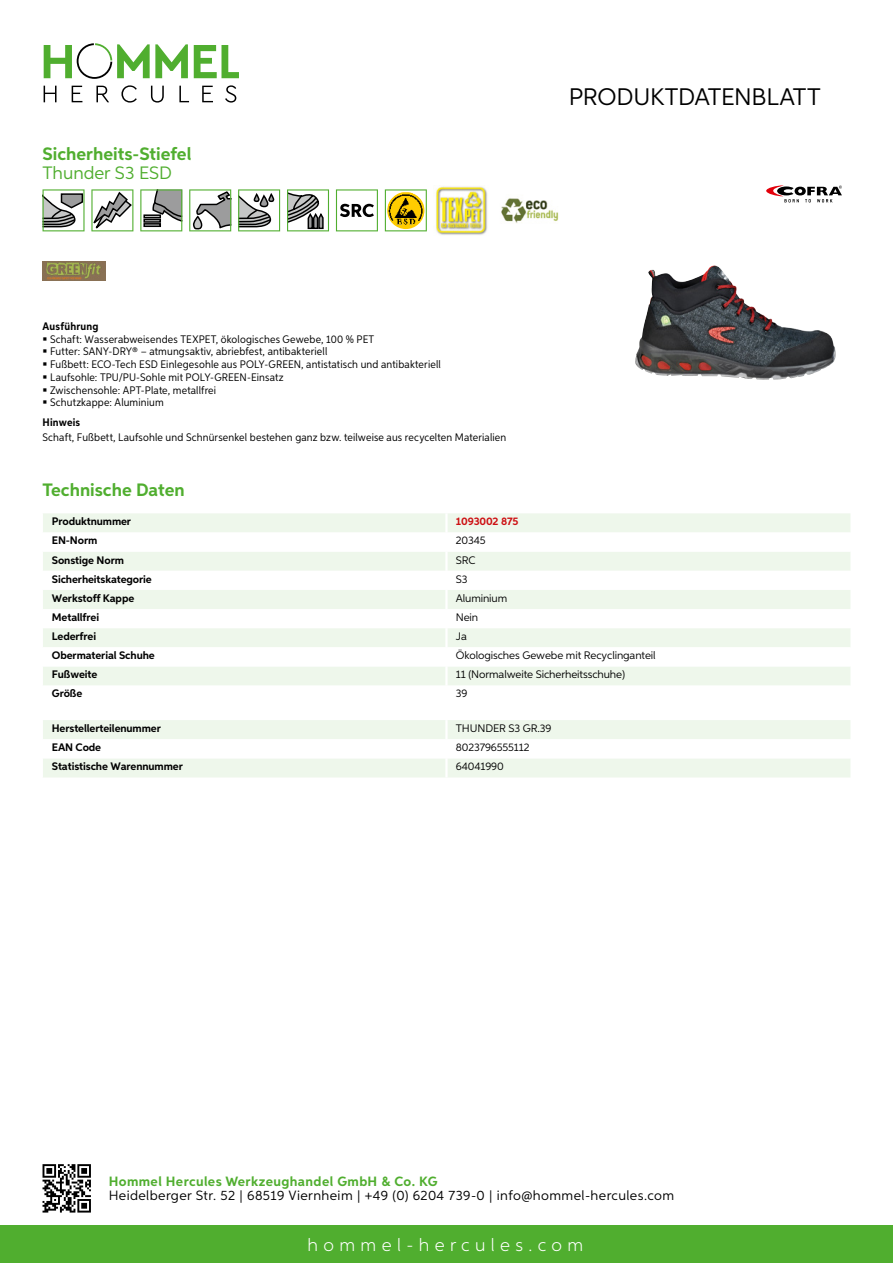
<style>
.page{position:relative;width:893px;height:1263px;background:#fff}
.page>*{position:absolute;margin:0;border:0;box-sizing:border-box;transform-origin:0 0}
.t1{font:24px "Aspira";letter-spacing:-.01em;color:#000}
.t2{font:700 18px "Aspira";color:#50ae2f}
.t3{font:300 18px "Aspira";letter-spacing:.3em;color:#fff}
.t4{font:18px "Aspira";color:#50ae2f}
.t5{font:13.5px "Aspira";letter-spacing:.03em;color:#000}
.t6{font:700 13.5px "Aspira";letter-spacing:.03em;color:#50ae2f}
.t7{font:10.95px/12.8px "Aspira Nar";letter-spacing:.015em;color:#000}
.t8{font:700 10.95px "Aspira";letter-spacing:-.01em;color:#000}
.t9{font:10.95px "Aspira";letter-spacing:-.01em;color:#000}
.t10{font:700 10.95px "Aspira Nar";letter-spacing:.02em;color:#000}
.t11{font:700 10.95px "Aspira";letter-spacing:-.01em;color:#cd1013}
</style>
<div class="page">
<div style="left:0;top:1226px;width:893px;height:37px;background:#50ae2f"></div>
<svg style="left:43px;top:1164px;width:48px;height:48px"></svg>
<svg style="left:194px;top:45px;width:45px;height:33px"></svg>
<svg style="left:44px;top:43px;width:144px;height:36px"></svg>
<svg style="left:44px;top:86px;width:13px;height:16px"></svg>
<svg style="left:72px;top:86px;width:10px;height:16px"></svg>
<svg style="left:96px;top:86px;width:13px;height:16px"></svg>
<svg style="left:121px;top:85px;width:16px;height:18px"></svg>
<svg style="left:151px;top:86px;width:13px;height:17px"></svg>
<svg style="left:179px;top:86px;width:10px;height:16px"></svg>
<svg style="left:202px;top:86px;width:11px;height:16px"></svg>
<svg style="left:225px;top:85px;width:11px;height:18px"></svg>
<div style="left:43px;top:513px;width:807px;height:19px;background:#eef7eb"></div>
<svg style="left:43px;top:552px;width:807px;height:133px;fill:#eef7eb"></svg>
<hr style="left:445px;top:513px;width:3px;height:19px;background:#fff">
<hr style="left:445px;top:552px;width:3px;height:19px;background:#fff">
<hr style="left:445px;top:571px;width:3px;height:19px;background:#fff">
<hr style="left:445px;top:590px;width:3px;height:19px;background:#fff">
<hr style="left:445px;top:609px;width:3px;height:19px;background:#fff">
<hr style="left:445px;top:628px;width:3px;height:19px;background:#fff">
<hr style="left:445px;top:647px;width:3px;height:19px;background:#fff">
<hr style="left:445px;top:666px;width:3px;height:20px;background:#fff">
<svg style="left:43px;top:720px;width:807px;height:57px"></svg>
<hr style="left:445px;top:758px;width:3px;height:19px;background:#fff">
<svg style="left:43px;top:189px;width:90px;height:42px"></svg>
<svg style="left:140px;top:189px;width:42px;height:42px"></svg>
<svg style="left:189px;top:189px;width:42px;height:42px"></svg>
<svg style="left:238px;top:189px;width:42px;height:42px"></svg>
<svg style="left:287px;top:189px;width:42px;height:42px"></svg>
<svg style="left:336px;top:189px;width:42px;height:42px"></svg>
<svg style="left:385px;top:189px;width:42px;height:42px"></svg>
<img style="left:436px;top:185px;width:51px;height:50px">
<img style="left:501px;top:198px;width:58px;height:25px">
<img style="left:43px;top:261px;width:63px;height:19px">
<img style="left:635px;top:268px;width:201px;height:112px">
<svg style="left:766px;top:185px;width:76px;height:17px"></svg>
<h2 class="t2" style="left:43px;top:142px;width:150px">Sicherheits-Stiefel</h2>
<h2 class="t4" style="left:43px;top:162px;width:128px">Thunder S3 ESD</h2>
<p class="t10" style="left:43px;top:319px;width:58px">Ausführung</p>
<p class="t7" style="left:50px;top:332px;width:392px">Schaft: Wasserabweisendes TEXPET, ökologisches Gewebe, 100 % PET<br>Futter: SANY-DRY® – atmungsaktiv, abriebfest, antibakteriell<br>Fußbett: ECO-Tech ESD Einlegesohle aus POLY-GREEN, antistatisch und antibakteriell Laufsohle: TPU/PU-Sohle mit POLY-GREEN-Einsatz<br>Zwischensohle: APT-Plate, metallfrei<br>Schutzkappe: Aluminium</p>
<p class="t10" style="left:43px;top:415px;width:39px">Hinweis</p>
<p class="t7" style="left:43px;top:430px;width:465px">Schaft, Fußbett, Laufsohle und Schnürsenkel bestehen ganz bzw. teilweise aus recycelten Materialien</p>
<h1 class="t1" style="left:569px;top:82px;width:253px">Produktdatenblatt</h1>
<h2 class="t2" style="left:43px;top:479px;width:144px">Technische Daten</h2>
<p class="t8" style="left:52px;top:515px;width:81px">Produktnummer</p>
<p class="t11" style="left:456px;top:515px;width:64px">1093002 875</p>
<p class="t8" style="left:52px;top:534px;width:47px">EN-Norm</p>
<p class="t9" style="left:456px;top:534px;width:31px">20345</p>
<p class="t8" style="left:52px;top:553px;width:74px">Sonstige Norm</p>
<p class="t9" style="left:456px;top:553px;width:21px">SRC</p>
<p class="t8" style="left:52px;top:572px;width:101px">Sicherheitskategorie</p>
<p class="t9" style="left:456px;top:572px;width:13px">S3</p>
<p class="t8" style="left:52px;top:591px;width:84px">Werkstoff Kappe</p>
<p class="t9" style="left:456px;top:591px;width:53px">Aluminium</p>
<p class="t8" style="left:52px;top:610px;width:49px">Metallfrei</p>
<p class="t9" style="left:456px;top:610px;width:24px">Nein</p>
<p class="t8" style="left:52px;top:630px;width:46px">Lederfrei</p>
<p class="t9" style="left:456px;top:630px;width:13px">Ja</p>
<p class="t8" style="left:52px;top:649px;width:104px">Obermaterial Schuhe</p>
<p class="t9" style="left:456px;top:649px;width:201px">Ökologisches Gewebe mit Recyclinganteil</p>
<p class="t8" style="left:52px;top:668px;width:47px">Fußweite</p>
<p class="t9" style="left:456px;top:668px;width:171px">11 (N ormalweite Sicherheitsschuhe)</p>
<p class="t8" style="left:52px;top:687px;width:32px">Größe</p>
<p class="t9" style="left:456px;top:687px;width:13px">39</p>
<p class="t8" style="left:52px;top:721px;width:111px">Herstellerteilenummer</p>
<p class="t9" style="left:456px;top:722px;width:22px">THUNDER</p>
<p class="t9" style="left:509px;top:722px;width:44px">S3 GR.39</p>
<p class="t8" style="left:52px;top:741px;width:51px">EAN Code</p>
<p class="t9" style="left:456px;top:741px;width:75px">8023796555112</p>
<p class="t8" style="left:52px;top:760px;width:132px">Statistische Warennummer</p>
<p class="t9" style="left:456px;top:760px;width:49px">64041990</p>
<p class="t6" style="left:109px;top:1172px;width:330px">Hommel Hercules Werkzeughandel GmbH &amp; Co. KG</p>
<p class="t5" style="left:109px;top:1187px;width:567px">Heidelberger Str. 52 | 68519 Viernheim | +49 (0) 6204 739-0 | info@hommel-hercules.com</p>
<h2 class="t3" style="left:307px;top:1234px;width:277px">hommel-hercules.com</h2>
</div>
